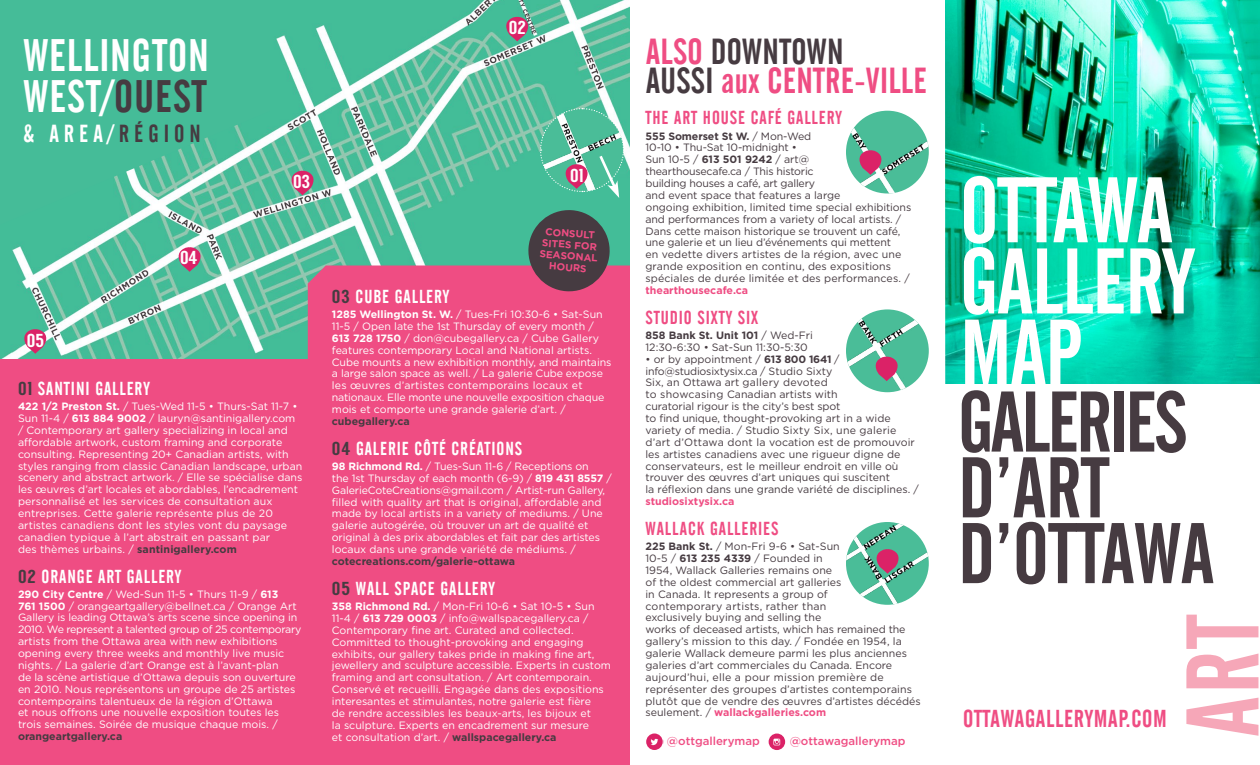
<style>
.page{position:relative;width:1260px;height:765px;background:#fff}
.page>*{position:absolute;margin:0;border:0;box-sizing:border-box;transform-origin:0 0}
.t1{font:102px "Alternate Gothic No 2 TL";color:#f6a7b8}
.t2{font:92px/71.1px "Alternate Gothic No 2 TL";letter-spacing:-.01em;color:#fff}
.t3{font:85.12px/65.8px "Alternate Gothic No 2 TL";letter-spacing:-.03em;color:#463b41}
.sub{font:45.38px/40.9px "Alternate Gothic No 2 TL";letter-spacing:.02em;color:#fff}
.sub-2{font:36.12px/28.9px "Alternate Gothic No 2 TL";letter-spacing:.01em;color:#ef4d83}
.sub-3{font:24.62px "Alternate Gothic No 2 TL";letter-spacing:.205em;color:#fff}
.t4{font:24.38px "Alternate Gothic No 2 TL";letter-spacing:.03em;color:#ef4d83}
.sub-pink{font:18.75px "Alternate Gothic No 2 TL";letter-spacing:.05em;color:#fff}
.sub-pink-2{font:18.75px "Alternate Gothic No 2 TL";letter-spacing:.05em;color:#ef4d83}
.sub-4{font:18.75px "Alternate Gothic No 2 TL";letter-spacing:.05em;color:#fff}
.t5{font:18.75px "Langdon";color:#fff}
.sub-5{font:500 11.5px "Gotham";color:#ef4d83}
.sub-6{font:10.62px/11.9px "Gotham";color:#fff}
.sub-7{font:10.62px/11.9px "Gotham";color:#463b41}
.sub-pink-3{font:10.62px/11.9px "Gotham";color:#fff}
.sub-pink-4{font:10.62px/11.9px "Gotham";letter-spacing:-.01em;color:#463b41}
.sub-pink-5{font:700 10.12px/11.2px "Gotham";color:#ef4d83;text-align:center}
.s1{color:#463b41}
.s2{font-family:"Langdon";color:#463b41}
.s3{font-weight:700}
.s4{font-weight:700;color:#463b41}
.s5{font-weight:700;color:#ef4d83}
</style>
<div class="page">
<img style="left:0;top:0;width:630px;height:359px">
<img style="left:945px;top:0;width:315px;height:384px">
<div style="left:0;top:359px;width:630px;height:406px;background:#ef4d83"></div>
<div style="left:308px;top:265px;width:322px;height:94px;background:#ef4d83"></div>
<svg style="left:289px;top:170px;width:28px;height:25px"></svg>
<svg style="left:176px;top:247px;width:28px;height:25px"></svg>
<svg style="left:21px;top:329px;width:28px;height:25px"></svg>
<svg style="left:503px;top:17px;width:28px;height:24px"></svg>
<img style="left:846px;top:111px;width:83px;height:82px;border-radius:41px">
<svg style="left:856px;top:150px;width:28px;height:25px"></svg>
<img style="left:846px;top:309px;width:83px;height:83px;border-radius:41px">
<svg style="left:873px;top:356px;width:28px;height:25px"></svg>
<img style="left:846px;top:522px;width:83px;height:83px;border-radius:41px">
<svg style="left:874px;top:549px;width:28px;height:25px"></svg>
<div style="left:646px;top:734px;width:17px;height:16px;background:#db2267;border-radius:50%"></div>
<svg style="left:651px;top:739px;width:7px;height:6px"></svg>
<svg style="left:769px;top:734px;width:16px;height:16px"></svg>
<svg style="left:773px;top:739px;width:7px;height:6px"></svg>
<svg style="left:539px;top:107px;width:86px;height:91px"></svg>
<svg style="left:0;top:0;width:270px;height:225px;fill:#45bc98"></svg>
<svg style="left:527px;top:209px;width:84px;height:84px"></svg>
<p class="sub" style="left:23px;top:34px;width:187px">WELLINGTON<br>WEST/<span class="s1">OUEST</span></p>
<p class="sub-3" style="left:23px;top:120px;width:179px">&amp; AREA/<span class="s1">RÉGION</span></p>
<p class="t5" style="left:27px;top:329px;width:19px">05</p>
<p class="sub-pink" style="left:18px;top:378px;width:133px"><span class="s2">01</span> SANTINI GALLERY</p>
<p class="t5" style="left:180px;top:247px;width:19px">04</p>
<p class="t5" style="left:293px;top:171px;width:19px">03</p>
<p class="sub-6" style="left:18px;top:400px;width:286px"><span class="s3">422 1/2 Preston St.</span> / Tues-Wed 11-5 • Thurs-Sat 11-7 • Sun 11-4 / <span class="s3">613 884 9002</span> / lauryn@santinigallery.com / Contemporary art gallery specializing in local and affordable artwork, custom framing and corporate consulting. Representing 20+ Canadian artists, with styles ranging from classic Canadian landscape, urban scenery and abstract artwork. / Elle se spécialise dans les œuvres d’art locales et abordables, l’encadrement personnalisé et les services de consultation aux entreprises. Cette galerie représente plus de 20 artistes canadiens dont les styles vont du paysage canadien typique à l’art abstrait en passant par<br>des thèmes urbains. / <span class="s4">santinigallery.com</span></p>
<p class="sub-pink" style="left:18px;top:566px;width:165px"><span class="s2">02</span> ORANGE ART GALLERY</p>
<p class="sub-pink-3" style="left:18px;top:588px;width:285px"><span class="s3">290 City Centre</span> / Wed-Sun 11-5 • Thurs 11-9 / <span class="s3">613<br>761 1500</span> / orangeartgallery@bellnet.ca / Orange Art Gallery is leading Ottawa’s arts scene since opening in 2010. We represent a talented group of 25 contemporary artists from the Ottawa area with new exhibitions opening every three weeks and monthly live music nights. / La galerie d’art Orange est à l’avant-plan<br>de la scène artistique d’Ottawa depuis son ouverture en 2010. Nous représentons un groupe de 25 artistes contemporains talentueux de la région d’Ottawa<br>et nous offrons une nouvelle exposition toutes les trois semaines. Soirée de musique chaque mois. / <span class="s4">orangeartgallery.ca</span></p>
<p class="t5" style="left:509px;top:17px;width:19px">02</p>
<p class="t5" style="left:570px;top:164px;width:15px">01</p>
<p class="sub-pink-5" style="left:542px;top:226px;width:60px;rotate:4deg">CONSULT<br>SITES FOR<br>SEASONAL<br>HOURS</p>
<p class="sub-pink" style="left:332px;top:286px;width:119px"><span class="s2">03</span> CUBE GALLERY</p>
<p class="sub-6" style="left:332px;top:308px;width:281px"><span class="s3">1285 Wellington St. W.</span> / Tues-Fri 10:30-6 • Sat-Sun 11-5 / Open late the 1st Thursday of every month / <span class="s3">613 728 1750</span> / don@cubegallery.ca / Cube Gallery features contemporary Local and National artists.<br>Cube mounts a new exhibition monthly, and maintains a large salon space as well. / La galerie Cube expose les œuvres d’artistes contemporains locaux et nationaux. Elle monte une nouvelle exposition chaque mois et comporte une grande galerie d’art. / <span class="s4">cubegallery.ca</span></p>
<p class="sub-pink" style="left:332px;top:438px;width:192px"><span class="s2">04</span> GALERIE CÔTÉ CRÉATIONS</p>
<p class="sub-6" style="left:332px;top:460px;width:281px"><span class="s3">98 Richmond Rd.</span> / Tues-Sun 11-6 / Receptions on<br>the 1st Thursday of each month (6-9) / <span class="s3">819 431 8557</span> / GalerieCoteCreations@gmail.com / Artist-run Gallery, filled with quality art that is original, affordable and made by local artists in a variety of mediums. / Une galerie autogérée, où trouver un art de qualité et original à des prix abordables et fait par des artistes locaux dans une grande variété de médiums. / <span class="s4">cotecreations.com/galerie-ottawa</span></p>
<p class="sub-4" style="left:332px;top:578px;width:165px"><span class="s2">05</span> WALL SPACE GALLERY</p>
<p class="sub-6" style="left:332px;top:600px;width:281px"><span class="s3">358 Richmond Rd.</span> / Mon-Fri 10-6 • Sat 10-5 • Sun 11-4 / <span class="s3">613 729 0003</span> / info@wallspacegallery.ca / Contemporary fine art. Curated and collected.<br>Committed to thought-provoking and engaging exhibits, our gallery takes pride in making fine art, jewellery and sculpture accessible. Experts in custom framing and art consultation. / Art contemporain.<br>Conservé et recueilli. Engagée dans des expositions interesantes et stimulantes, notre galerie est fière<br>de rendre accessibles les beaux-arts, les bijoux et<br>la sculpture. Experts en encadrement sur mesure<br>et consultation d’art. / <span class="s4">wallspacegallery.ca</span></p>
<p class="sub-2" style="left:646px;top:36px;width:282px">ALSO <span class="s1">DOWNTOWN<br>AUSSI</span> aux CENTRE-VILLE</p>
<p class="sub-pink-2" style="left:646px;top:108px;width:198px">THE ART HOUSE CAFÉ GALLERY</p>
<p class="sub-pink-4" style="left:646px;top:130px;width:267px"><span class="s3">555 Somerset St W.</span> / Mon-Wed<br>10-10 • Thu-Sat 10-midnight •<br>Sun 10-5 / <span class="s3">613 501 9242</span> / art@<br>thearthousecafe.ca / This historic<br>building houses a café, art gallery<br>and event space that features a large<br>ongoing exhibition, limited time special exhibitions and performances from a variety of local artists. / Dans cette maison historique se trouvent un café, une galerie et un lieu d’événements qui mettent<br>en vedette divers artistes de la région, avec une grande exposition en continu, des expositions spéciales de durée limitée et des performances. / <span class="s5">thearthousecafe.ca</span></p>
<p class="sub-pink-2" style="left:646px;top:307px;width:114px">STUDIO SIXTY SIX</p>
<p class="sub-7" style="left:646px;top:329px;width:169px"><span class="s3">858 Bank St. Unit 101</span> / Wed-Fri<br>12:30-6:30 • Sat-Sun 11:30-5:30</p>
<p class="sub-7" style="left:646px;top:353px;width:275px">• or by appointment / <span class="s3">613 800 1641</span> / info@studiosixtysix.ca / Studio Sixty<br>Six, an Ottawa art gallery devoted<br>to showcasing Canadian artists with<br>curatorial rigour is the city’s best spot<br>to find unique, thought-provoking art in a wide variety of media. / Studio Sixty Six, une galerie d’art d’Ottawa dont la vocation est de promouvoir les artistes canadiens avec une rigueur digne de conservateurs, est le meilleur endroit en ville où trouver des œuvres d’art uniques qui suscitent<br>la réflexion dans une grande variété de disciplines. / <span class="s5">studiosixtysix.ca</span></p>
<p class="sub-pink-2" style="left:646px;top:518px;width:134px">WALLACK GALLERIES</p>
<p class="sub-7" style="left:646px;top:540px;width:277px"><span class="s3">225 Bank St.</span> / Mon-Fri 9-6 • Sat-Sun<br>10-5 / <span class="s3">613 235 4339</span> / Founded in<br>1954, Wallack Galleries remains one<br>of the oldest commercial art galleries<br>in Canada. It represents a group of<br>contemporary artists, rather than<br>exclusively buying and selling the<br>works of deceased artists, which has remained the gallery’s mission to this day. / Fondée en 1954, la galerie Wallack demeure parmi les plus anciennes galeries d’art commerciales du Canada. Encore aujourd’hui, elle a pour mission première de représenter des groupes d’artistes contemporains plutôt que de vendre des œuvres d’artistes décédés seulement. / <span class="s5">wallackgalleries.com</span></p>
<p class="sub-5" style="left:667px;top:734px;width:94px">@ottgallerymap</p>
<p class="sub-5" style="left:790px;top:734px;width:117px">@ottawagallerymap</p>
<p class="t2" style="left:960px;top:174px;width:236px">OTTAWA<br>GALLERY</p>
<p class="t2" style="left:960px;top:316px;width:124px">MAP</p>
<p class="t3" style="left:958px;top:388px;width:257px">GALERIES<br>D’ART<br>D’OTTAWA</p>
<p class="t4" style="left:963px;top:705px;width:205px">OTTAWAGALLERYMAP.COM</p>
<p class="t1" style="left:1166px;top:736px;width:124px;rotate:-90deg">ART</p>
</div>
